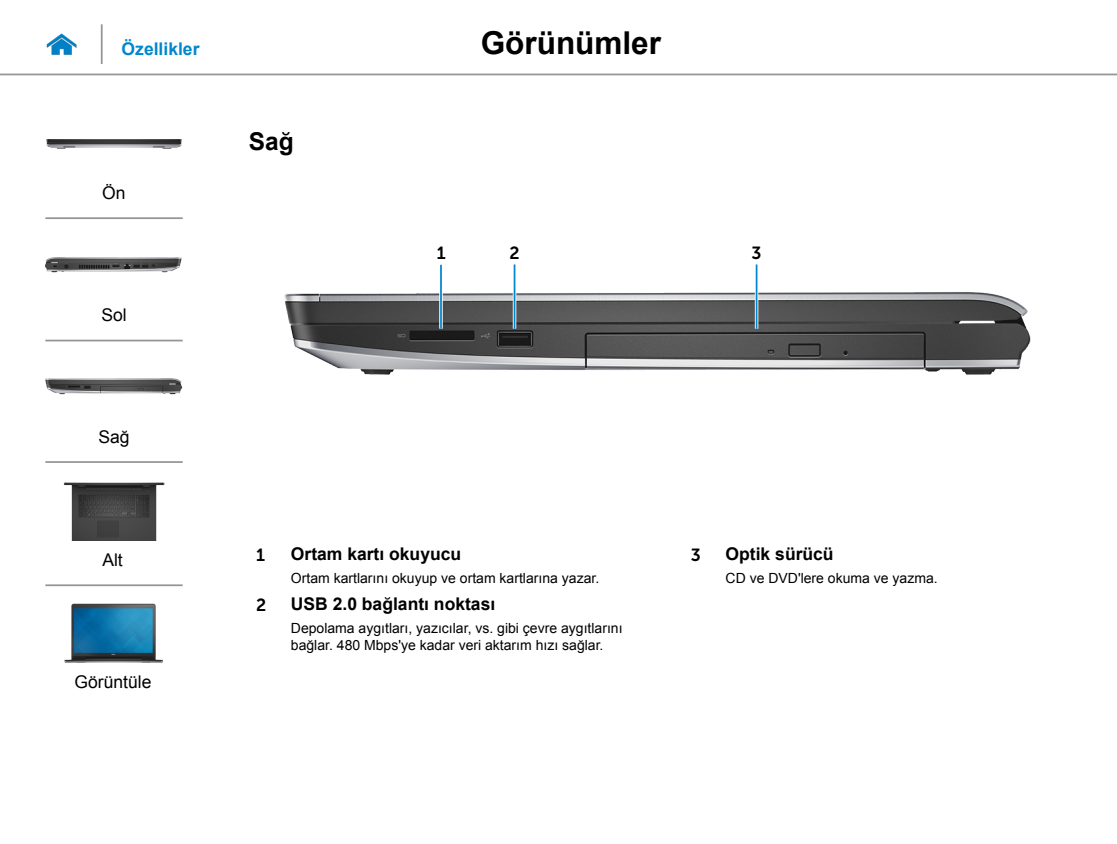
<style>
.page{position:relative;width:1117px;height:844px;background:#fff}
.page>*{position:absolute;margin:0;border:0;box-sizing:border-box;transform-origin:0 0}
.t1{font:700 31.5px "Arial";color:#000}
.Head2{font:700 24.5px "Arial";color:#000}
.Callout_Head{font:700 17.5px "Arial";color:#000}
.t2{font:17.5px "Arial";color:#000}
.t3{font:700 17.5px "Arial";color:#0087cc}
.Callout-L{font:17.5px "Museo Sans For Dell 700";color:#000}
.Callout_description{font:14px/17.5px "Arial";color:#000}
</style>
<div class="page">
<hr style="left:0;top:74px;width:1116px;height:1px;background:#939598">
<img style="left:46px;top:33px;width:31px;height:23px">
<img style="left:284px;top:292px;width:747px;height:83px">
<hr style="left:439px;top:265px;width:3px;height:63px;background:#fff">
<hr style="left:440px;top:265px;width:2px;height:63px;background:#0087cc">
<svg style="left:512px;top:264px;width:4px;height:64px"></svg>
<hr style="left:513px;top:264px;width:2px;height:64px;background:#0087cc">
<svg style="left:754px;top:264px;width:4px;height:64px"></svg>
<hr style="left:755px;top:264px;width:2px;height:64px;background:#0087cc">
<hr style="left:101px;top:24px;width:2px;height:40px;background:#939598">
<img style="left:46px;top:139px;width:136px;height:10px">
<img style="left:45px;top:257px;width:137px;height:16px">
<img style="left:45px;top:378px;width:137px;height:16px">
<img style="left:64px;top:482px;width:100px;height:58px">
<img style="left:65px;top:603px;width:98px;height:59px">
<hr style="left:45px;top:217px;width:138px;height:2px;background:#939598">
<hr style="left:45px;top:339px;width:138px;height:2px;background:#939598">
<hr style="left:45px;top:461px;width:138px;height:2px;background:#939598">
<hr style="left:45px;top:584px;width:138px;height:2px;background:#939598">
<p class="t3" style="left:122px;top:37px;width:79px">Özellikler</p>
<h1 class="t1" style="left:480px;top:22px;width:182px">Görünümler</h1>
<p class="t2" style="left:102px;top:181px;width:25px">Ön</p>
<p class="t2" style="left:101px;top:303px;width:27px">Sol</p>
<p class="t2" style="left:98px;top:425px;width:33px">Sağ</p>
<p class="t2" style="left:102px;top:548px;width:22px">Alt</p>
<p class="t2" style="left:75px;top:670px;width:78px">Görüntüle</p>
<p class="Head2" style="left:249px;top:125px;width:46px">Sağ</p>
<p class="Callout-L" style="left:437px;top:243px;width:10px">1</p>
<p class="Callout-L" style="left:509px;top:243px;width:12px">2</p>
<p class="Callout-L" style="left:751px;top:243px;width:12px">3</p>
<p class="Callout-L" style="left:256px;top:544px;width:10px">1</p>
<p class="Callout_Head" style="left:291px;top:542px;width:172px">Ortam kartı okuyucu</p>
<p class="Callout_description" style="left:291px;top:569px;width:310px">Ortam kartlarını okuyup ve ortam kartlarına yazar.</p>
<p class="Callout-L" style="left:256px;top:595px;width:12px">2</p>
<p class="Callout_Head" style="left:291px;top:592px;width:206px">USB 2.0 bağlantı noktası</p>
<p class="Callout_description" style="left:291px;top:619px;width:333px">Depolama aygıtları, yazıcılar, vs. gibi çevre aygıtlarını bağlar. 480 Mbps'ye kadar veri aktarım hızı sağlar.</p>
<p class="Callout-L" style="left:690px;top:544px;width:12px">3</p>
<p class="Callout_Head" style="left:725px;top:542px;width:109px">Optik sürücü</p>
<p class="Callout_description" style="left:725px;top:569px;width:213px">CD ve DVD'lere okuma ve yazma.</p>
</div>
